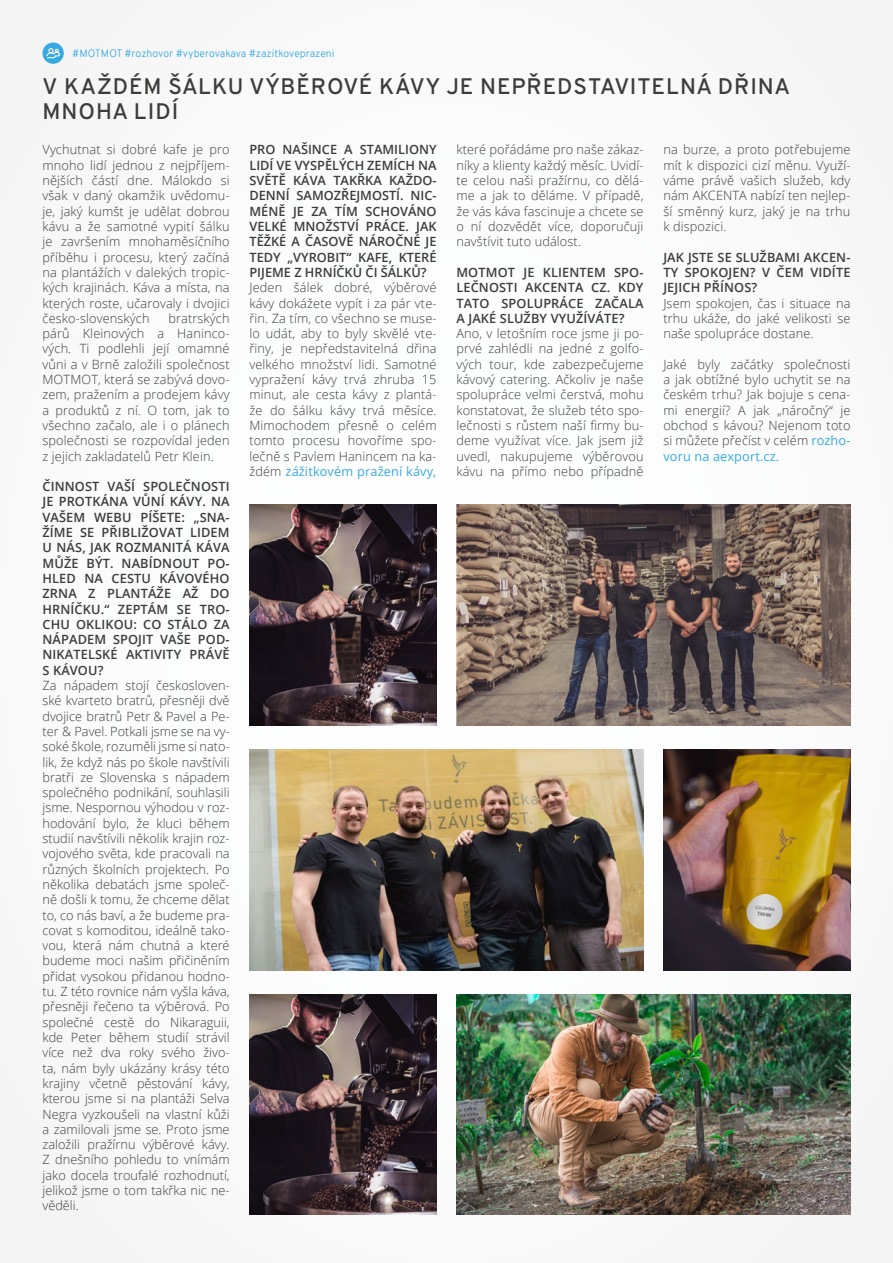
<style>
.page{position:relative;width:893px;height:1263px;background:#fafafb}
.page>*{position:absolute;margin:0;border:0;box-sizing:border-box;transform-origin:0 0}
.t1{font:600 22.5px/25.5px "Overpass";letter-spacing:.04em;color:#3c3c3b}
.t2{font:300 12.75px/15.3px "Open Sans";letter-spacing:.01em;color:#3c3c3b;text-align:justify}
.t3{font:600 12.75px/15.3px "Open Sans";letter-spacing:.01em;color:#3c3c3b;text-align:justify}
.t4{font:300 10.5px "Overpass";color:#36a9e1}
.s1{font-weight:400;color:#36a9e1}
</style>
<div class="page">
<div style="left:43px;top:43px;width:21px;height:21px;background:#36a9e1;border-radius:50%"></div>
<svg style="left:46px;top:48px;width:14px;height:11px"></svg>
<img style="left:456px;top:505px;width:394px;height:220px">
<img style="left:249px;top:749px;width:394px;height:221px">
<img style="left:456px;top:994px;width:394px;height:221px">
<img style="left:663px;top:749px;width:187px;height:221px">
<img style="left:249px;top:505px;width:188px;height:220px">
<img style="left:249px;top:994px;width:188px;height:221px">
<p class="t4" style="left:72px;top:46px;width:264px">#MOTMOT #rozhovor #vyberovakava #zazitkoveprazeni</p>
<h1 class="t1" style="left:43px;top:73px;width:749px">V KAŽDÉM ŠÁLKU VÝBĚROVÉ KÁVY JE NEPŘEDSTAVITELNÁ DŘINA<br>MNOHA LIDÍ</h1>
<p class="t2" style="left:43px;top:142px;width:189px">Vychutnat si dobré kafe je pro mnoho lidí jednou z nejpříjem&shy;nějších částí dne. Málokdo si však v daný okamžik uvědomu&shy;je, jaký kumšt je udělat dobrou kávu a že samotné vypití šálku je završením mnohaměsíčního příběhu i procesu, který začíná na plantážích v dalekých tropic&shy;kých krajinách. Káva a místa, na kterých roste, učarovaly i dvojici česko-slovenských</p>
<p class="t3" style="left:249px;top:142px;width:189px">PRO NAŠINCE A STAMILIONY LIDÍ VE VYSPĚLÝCH ZEMÍCH NA SVĚTĚ KÁVA TAKŘKA KAŽDO-DENNÍ SAMOZŘEJMOSTÍ. NIC-MÉNĚ JE ZA TÍM SCHOVÁNO VELKÉ MNOŽSTVÍ PRÁCE. JAK TĚŽKÉ A ČASOVĚ NÁROČNÉ JE TEDY „VYROBIT“ KAFE, KTERÉ PIJEME Z HRNÍČKŮ ČI ŠÁLKŮ?</p>
<p class="t2" style="left:249px;top:280px;width:189px">Jeden šálek dobré, výběrové kávy dokážete vypít i za pár vte&shy;řin. Za tím, co všechno se muse&shy;lo udát, aby to byly skvělé vte&shy;řiny, je nepředstavitelná dřina velkého množství lidi. Samotné vypražení kávy trvá zhruba 15 minut, ale cesta kávy z plantá&shy;že do šálku kávy trvá měsíce.<br>Mimochodem přesně o celém tomto procesu hovoříme spo&shy;lečně s Pavlem Hanincem na ka&shy;ždém <span class="s1">zážitkovém pražení kávy,</span></p>
<p class="t2" style="left:456px;top:142px;width:189px">které pořádáme pro naše zákaz&shy;níky a klienty každý měsíc. Uvidí&shy;te celou naši pražírnu, co dělá&shy;me a jak to děláme. V případě, že vás káva fascinuje a chcete se o ní dozvědět více, doporučuji navštívit tuto událost.</p>
<p class="t3" style="left:456px;top:264px;width:189px">MOTMOT JE KLIENTEM SPO-LEČNOSTI AKCENTA CZ. KDY TATO SPOLUPRÁCE ZAČALA A JAKÉ SLUŽBY VYUŽÍVÁTE?</p>
<p class="t2" style="left:456px;top:325px;width:189px">Ano, v letošním roce jsme ji po&shy;prvé zahlédli na jedné z golfo&shy;vých tour, kde zabezpečujeme kávový catering. Ačkoliv je naše spolupráce velmi čerstvá, mohu konstatovat, že služeb této spo&shy;lečnosti s růstem naší firmy bu&shy;deme využívat více. Jak jsem již uvedl, nakupujeme výběrovou kávu na přímo nebo případně</p>
<p class="t2" style="left:663px;top:142px;width:189px">na burze, a proto potřebujeme mít k dispozici cizí měnu. Využí&shy;váme právě vašich služeb, kdy nám AKCENTA nabízí ten nejlep&shy;ší směnný kurz, jaký je na trhu k dispozici.</p>
<p class="t3" style="left:663px;top:249px;width:189px">JAK JSTE SE SLUŽBAMI AKCEN-TY SPOKOJEN? V ČEM VIDÍTE JEJICH PŘÍNOS?</p>
<p class="t2" style="left:663px;top:295px;width:189px">Jsem spokojen, čas i situace na trhu ukáže, do jaké velikosti se naše spolupráce dostane.</p>
<p class="t2" style="left:663px;top:356px;width:189px">Jaké byly začátky společnosti a jak obtížné bylo uchytit se na českém trhu? Jak bojuje s cena&shy;mi energií? A jak „náročný“ je obchod s kávou? Nejenom toto si můžete přečíst v celém <span class="s1">rozho&shy;voru na aexport.cz.</span></p>
<p class="t2" style="left:43px;top:310px;width:189px;text-indent:126px">bratrských párů Kleinových a Haninco&shy;vých. Ti podlehli její omamné vůni a v Brně založili společnost MOTMOT, která se zabývá dovo&shy;zem, pražením a prodejem kávy a produktů z ní. O tom, jak to všechno začalo, ale i o plánech společnosti se rozpovídal jeden z jejich zakladatelů Petr Klein.</p>
<p class="t3" style="left:43px;top:479px;width:189px">ČINNOST VAŠÍ SPOLEČNOSTI JE PROTKÁNA VŮNÍ KÁVY. NA VAŠEM WEBU PÍŠETE: „SNA-ŽÍME SE PŘIBLIŽOVAT LIDEM U NÁS, JAK ROZMANITÁ KÁVA MŮŽE BÝT. NABÍDNOUT PO-HLED NA CESTU KÁVOVÉHO ZRNA Z PLANTÁŽE AŽ DO HRNÍČKU.“ ZEPTÁM SE TRO-CHU OKLIKOU: CO STÁLO ZA NÁPADEM SPOJIT VAŠE POD-NIKATELSKÉ AKTIVITY PRÁVĚ S KÁVOU?</p>
<p class="t2" style="left:43px;top:677px;width:189px">Za nápadem stojí českosloven&shy;ské kvarteto bratrů, přesněji dvě dvojice bratrů Petr &amp; Pavel a Pe&shy;ter &amp; Pavel. Potkali jsme se na vy&shy;soké škole, rozuměli jsme si nato&shy;lik, že když nás po škole navštívili bratři ze Slovenska s nápadem společného podnikání, souhlasili jsme. Nespornou výhodou v roz&shy;hodování bylo, že kluci během studií navštívili několik krajin roz&shy;vojového světa, kde pracovali na různých školních projektech. Po několika debatách jsme společ&shy;ně došli k tomu, že chceme dělat to, co nás baví, a že budeme pra&shy;covat s komoditou, ideálně tako&shy;vou, která nám chutná a které budeme moci našim přičiněním přidat vysokou přidanou hodno&shy;tu. Z této rovnice nám vyšla káva, přesněji řečeno ta výběrová. Po společné cestě do Nikaraguii, kde Peter během studií strávil více než dva roky svého živo&shy;ta, nám byly ukázány krásy této krajiny včetně pěstování kávy, kterou jsme si na plantáži Selva Negra vyzkoušeli na vlastní kůži a zamilovali jsme se. Proto jsme založili pražírnu výběrové kávy.<br>Z dnešního pohledu to vnímám jako docela troufalé rozhodnutí, jelikož jsme o tom takřka nic ne&shy;věděli.</p>
</div>
